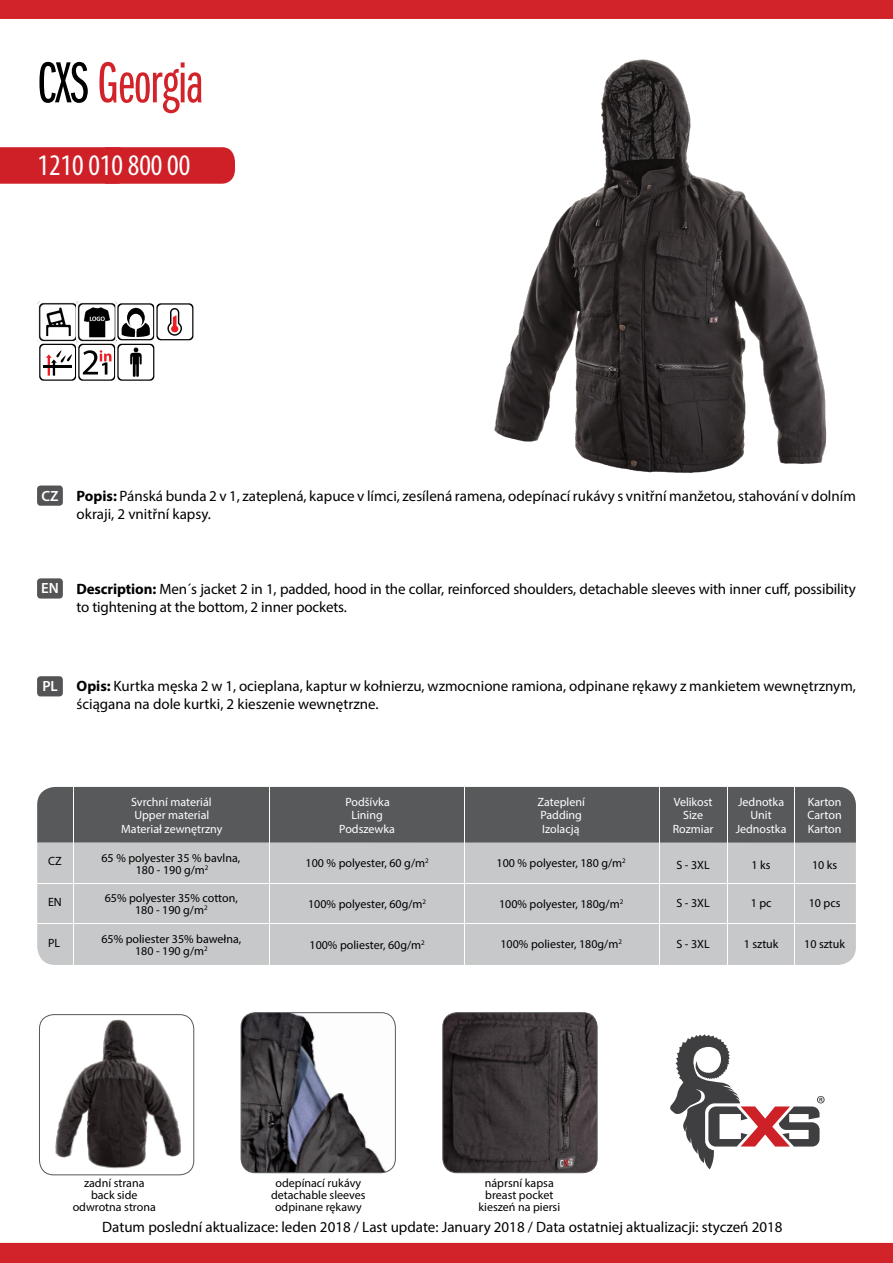
<style>
.page{position:relative;width:893px;height:1263px;background:#fff}
.page>*{position:absolute;margin:0;border:0;box-sizing:border-box;transform-origin:0 0}
.t1{font:60px "Franklin Got Itc DOT Boo Ext Com";letter-spacing:-.01em;color:#d2232a}
.t2{font:condensed 30px "Myriad Pro";color:#fff}
.t3{font:15px/18px "Myriad Pro";color:#000}
.t4{font:600 14.85px "Myriad Pro";color:#fff}
.t5{font:12px/12px "Myriad Pro";color:#000;text-align:center}
.t6{font:12px "Myriad Pro";color:#fff}
.s1{color:#000}
.s2{font-weight:700}
</style>
<div class="page">
<img style="left:494px;top:59px;width:333px;height:414px">
<div style="left:0;top:147px;width:235px;height:37px;background:#cf2027"></div>
<svg style="left:670px;top:1034px;width:155px;height:135px"></svg>
<div style="left:37px;top:485px;width:26px;height:21px;background:#545456;border-radius:3px"></div>
<div style="left:37px;top:578px;width:26px;height:21px;background:#545456;border-radius:3px"></div>
<div style="left:37px;top:676px;width:26px;height:20px;background:#545456;border-radius:3px"></div>
<div style="left:0;top:0;width:893px;height:19px;background:#d2232a"></div>
<div style="left:0;top:1243px;width:893px;height:20px;background:#d2232a"></div>
<svg style="left:37px;top:301px;width:157px;height:80px"></svg>
<img style="left:443px;top:1013px;width:154px;height:160px">
<div style="left:442px;top:1012px;width:156px;height:161px;border:1px solid #58595b;border-radius:14px"></div>
<img style="left:241px;top:1013px;width:154px;height:160px">
<div style="left:241px;top:1012px;width:155px;height:161px;border:1px solid #58595b;border-radius:14px"></div>
<img style="left:42px;top:1014px;width:148px;height:161px">
<div style="left:39px;top:1014px;width:155px;height:161px;border:1px solid #58595b;border-radius:14px"></div>
<div style="left:37px;top:787px;width:819px;height:178px;background:#c7c8ca;border-radius:18px"></div>
<div style="left:37px;top:787px;width:819px;height:55px;background:#58595b"></div>
<hr style="left:794px;top:787px;width:1px;height:178px;background:#fff">
<hr style="left:727px;top:787px;width:1px;height:178px;background:#fff">
<hr style="left:659px;top:787px;width:1px;height:178px;background:#fff">
<hr style="left:464px;top:787px;width:1px;height:178px;background:#fff">
<hr style="left:269px;top:787px;width:1px;height:178px;background:#fff">
<hr style="left:73px;top:787px;width:1px;height:178px;background:#fff">
<hr style="left:37px;top:923px;width:819px;height:1px;background:#fff">
<hr style="left:37px;top:883px;width:819px;height:1px;background:#fff">
<h1 class="t1" style="left:37px;top:51px;width:168px"><span class="s1">CXS</span> Georgia</h1>
<h2 class="t2" style="left:38px;top:147px;width:154px">1210 010 800 00</h2>
<p class="t4" style="left:42px;top:486px;width:19px">CZ</p>
<p class="t3" style="left:77px;top:486px;width:781px"><span class="s2">Popis:</span> Pánská bunda 2 v 1, zateplená, kapuce v límci, zesílená ramena, odepínací rukávy s vnitřní manžetou, stahování v dolním okraji, 2 vnitřní kapsy.</p>
<p class="t4" style="left:41px;top:579px;width:19px">EN</p>
<p class="t3" style="left:77px;top:579px;width:781px"><span class="s2">Description:</span> Men´s jacket 2 in 1, padded, hood in the collar, reinforced shoulders, detachable sleeves with inner cuff, possibility to tightening at the bottom, 2 inner pockets.</p>
<p class="t4" style="left:42px;top:677px;width:17px">PL</p>
<p class="t3" style="left:77px;top:677px;width:781px"><span class="s2">Opis:</span> Kurtka męska 2 w 1, ocieplana, kaptur w kołnierzu, wzmocnione ramiona, odpinane rękawy z mankietem wewnętrznym, ściągana na dole kurtki, 2 kieszenie wewnętrzne.</p>
<p class="t6" style="left:131px;top:794px;width:82px">Svrchní materiál</p>
<p class="t6" style="left:134px;top:808px;width:76px">Upper material</p>
<p class="t6" style="left:121px;top:822px;width:103px">Materiał zewnętrzny</p>
<p class="t6" style="left:345px;top:794px;width:46px">Podšívka</p>
<p class="t6" style="left:339px;top:821px;width:57px">Podszewka</p>
<p class="t6" style="left:351px;top:808px;width:33px">Lining</p>
<p class="t6" style="left:537px;top:794px;width:49px">Zateplení</p>
<p class="t6" style="left:542px;top:821px;width:39px">Izolacją</p>
<p class="t6" style="left:540px;top:808px;width:43px">Padding</p>
<p class="t6" style="left:674px;top:794px;width:40px">Velikost</p>
<p class="t6" style="left:738px;top:794px;width:48px">Jednotka</p>
<p class="t6" style="left:808px;top:794px;width:35px">Karton</p>
<p class="t6" style="left:683px;top:808px;width:21px">Size</p>
<p class="t6" style="left:750px;top:808px;width:23px">Unit</p>
<p class="t6" style="left:808px;top:808px;width:36px">Carton</p>
<p class="t6" style="left:673px;top:821px;width:42px">Rozmiar</p>
<p class="t6" style="left:736px;top:821px;width:52px">Jednostka</p>
<p class="t6" style="left:808px;top:821px;width:35px">Karton</p>
<p class="t5" style="left:48px;top:855px;width:15px">CZ</p>
<p class="t5" style="left:101px;top:851px;width:140px">65 % polyester 35 % bavlna,<br>180 - 190 g/m<sup>2</sup></p>
<p class="t5" style="left:306px;top:857px;width:125px">100 % polyester, 60 g/m<sup>2</sup></p>
<p class="t5" style="left:497px;top:857px;width:131px">100 % polyester, 180 g/m<sup>2</sup></p>
<p class="t5" style="left:676px;top:859px;width:35px">S - 3XL</p>
<p class="t5" style="left:752px;top:859px;width:21px">1 ks</p>
<p class="t5" style="left:812px;top:859px;width:27px">10 ks</p>
<p class="t5" style="left:48px;top:896px;width:15px">EN</p>
<p class="t5" style="left:105px;top:892px;width:135px">65% polyester 35% cotton,<br>180 - 190 g/m<sup>2</sup></p>
<p class="t5" style="left:308px;top:898px;width:120px">100% polyester, 60g/m<sup>2</sup></p>
<p class="t5" style="left:499px;top:898px;width:126px">100% polyester, 180g/m<sup>2</sup></p>
<p class="t5" style="left:676px;top:897px;width:35px">S - 3XL</p>
<p class="t5" style="left:751px;top:897px;width:22px">1 pc</p>
<p class="t5" style="left:809px;top:897px;width:33px">10 pcs</p>
<p class="t5" style="left:48px;top:936px;width:14px">PL</p>
<p class="t5" style="left:101px;top:932px;width:141px">65% poliester 35% bawełna,<br>180 - 190 g/m<sup>2</sup></p>
<p class="t5" style="left:309px;top:938px;width:117px">100% poliester, 60g/m<sup>2</sup></p>
<p class="t5" style="left:500px;top:938px;width:123px">100% poliester, 180g/m<sup>2</sup></p>
<p class="t5" style="left:676px;top:938px;width:35px">S - 3XL</p>
<p class="t5" style="left:744px;top:938px;width:36px">1 sztuk</p>
<p class="t5" style="left:804px;top:938px;width:42px">10 sztuk</p>
<p class="t5" style="left:73px;top:1177px;width:85px">zadní strana back side odwrotna strona</p>
<p class="t5" style="left:271px;top:1177px;width:96px">odepínací rukávy detachable sleeves odpinane rękawy</p>
<p class="t5" style="left:478px;top:1177px;width:83px">náprsní kapsa breast pocket kieszeń na piersi</p>
<p class="t3" style="left:102px;top:1218px;width:682px">Datum poslední aktualizace: leden 2018 / Last update: January 2018 / Data ostatniej aktualizacji: styczeń 2018</p>
</div>
